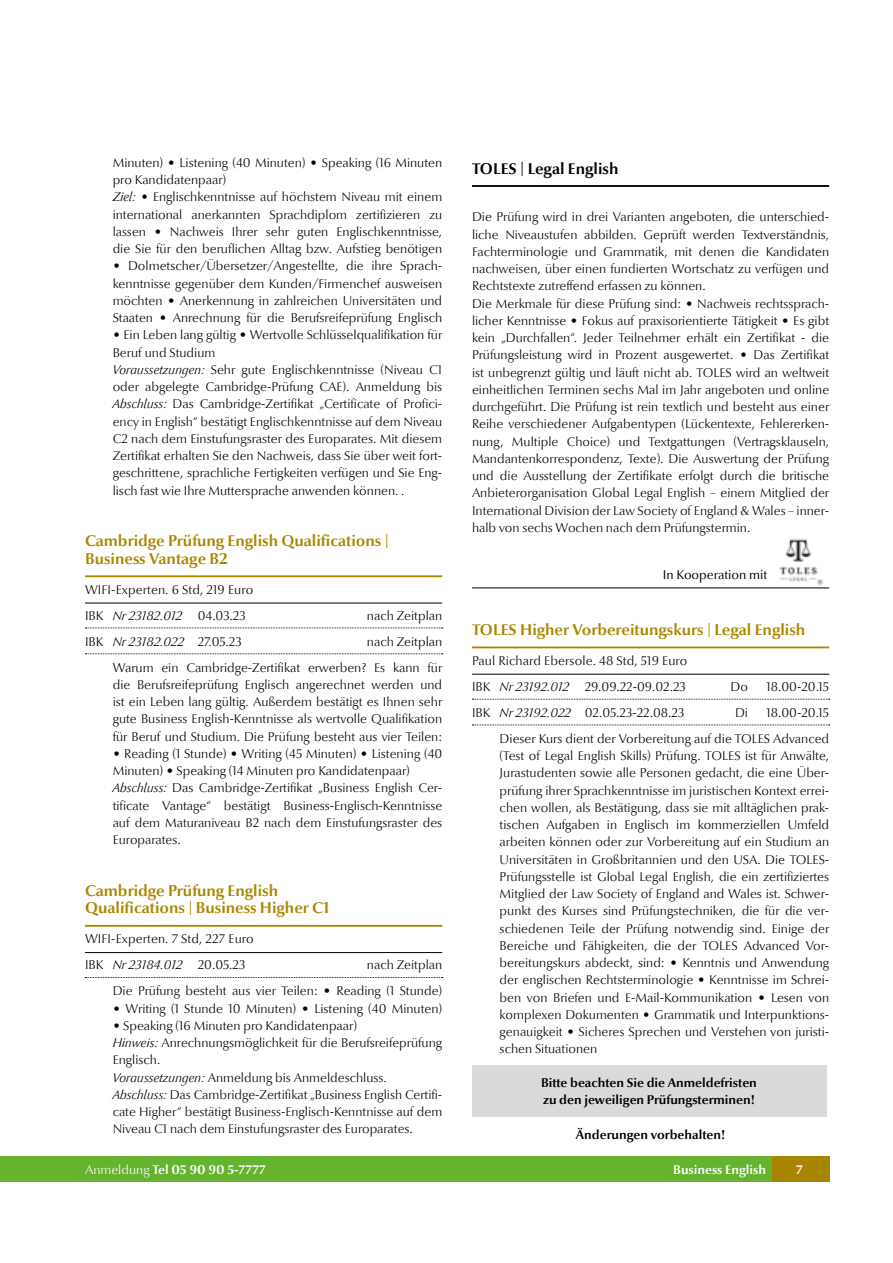
<style>
.page{position:relative;width:893px;height:1263px;background:#fff}
.page>*{position:absolute;margin:0;border:0;box-sizing:border-box;transform-origin:0 0}
.t1{font:700 15.75px/17.2px "Optima Nova LT";color:#aa8600}
.t2{font:700 15.75px "Optima Nova LT";color:#000}
.t3{font:300 12.75px/17.2px "Optima Nova LT";color:#000}
.t4{font:700 12.75px/17.2px "Optima Nova LT";color:#000}
.t5{font:700 12.75px "Optima Nova LT";color:#fff}
.t6{font:12.75px "Optima Nova LT";color:#000}
.s1{font-style:italic}
.s2{font-weight:300}
</style>
<div class="page">
<div style="left:0;top:1156px;width:11px;height:26px;background:#65b32e"></div>
<div style="left:1px;top:1156px;width:771px;height:26px;background:#65b32e"></div>
<div style="left:772px;top:1156px;width:57px;height:26px;background:#aa8600"></div>
<hr style="left:85px;top:575px;width:357px;height:2px;background:#aa8600">
<hr style="left:85px;top:603px;width:357px;height:1px;background:#000">
<svg style="left:85px;top:627px;width:358px;height:1px"></svg>
<svg style="left:85px;top:653px;width:358px;height:1px"></svg>
<hr style="left:85px;top:925px;width:357px;height:2px;background:#aa8600">
<hr style="left:85px;top:952px;width:357px;height:1px;background:#000">
<svg style="left:85px;top:977px;width:358px;height:1px"></svg>
<hr style="left:472px;top:185px;width:357px;height:2px;background:#000">
<hr style="left:472px;top:587px;width:357px;height:1px;background:#000">
<hr style="left:472px;top:646px;width:357px;height:2px;background:#aa8600">
<hr style="left:472px;top:674px;width:357px;height:1px;background:#000">
<svg style="left:472px;top:699px;width:358px;height:1px"></svg>
<svg style="left:472px;top:724px;width:358px;height:1px"></svg>
<img style="left:779px;top:539px;width:44px;height:47px">
<div style="left:472px;top:1066px;width:354px;height:51px;background:#dadada"></div>
<p class="t3" style="left:113px;top:154px;width:331px">Minuten) • Listening (40 Minuten) • Speaking (16 Minuten pro Kandidatenpaar)<br><span class="s1">Ziel:</span> • Englischkenntnisse auf höchstem Niveau mit einem international anerkannten Sprachdiplom zertifizieren zu lassen • Nachweis Ihrer sehr guten Englischkenntnisse, die Sie für den beruflichen Alltag bzw. Aufstieg benötigen</p>
<p class="t3" style="left:113px;top:258px;width:331px;text-align:justify">• Dolmetscher/Übersetzer/Angestellte, die ihre Sprach&shy;kenntnisse gegenüber dem Kunden/Firmenchef ausweisen möchten • Anerkennung in zahlreichen Universitäten und Staaten • Anrechnung für die Berufsreifeprüfung Englisch</p>
<p class="t3" style="left:113px;top:327px;width:331px">• Ein Leben lang gültig • Wertvolle Schlüsselqualifikation für Beruf und Studium<br><span class="s1">Voraussetzungen:</span> Sehr gute Englischkenntnisse (Niveau C1 oder abgelegte Cambridge-Prüfung CAE). Anmeldung bis <span class="s1">Abschluss:</span> Das Cambridge-Zertifikat „Certificate of Profici&shy;ency in English“ bestätigt Englischkenntnisse auf dem Niveau C2 nach dem Einstufungsraster des Europarates. Mit diesem Zertifikat erhalten Sie den Nachweis, dass Sie über weit fort&shy;geschrittene, sprachliche Fertigkeiten verfügen und Sie Eng&shy;lisch fast wie Ihre Muttersprache anwenden können. .</p>
<p class="t1" style="left:85px;top:533px;width:305px">Cambridge Prüfung English Qualifications |<br>Business Vantage B2</p>
<p class="t3" style="left:85px;top:577px;width:170px;line-height:26.1px">WIFI-Experten. 6 Std, 219 Euro<br>IBK <span class="s1">Nr 23182.012</span> 04.03.23</p>
<p class="t3" style="left:367px;top:607px;width:77px">nach Zeitplan</p>
<p class="t3" style="left:113px;top:629px;width:331px;line-height:25.8px;text-align:right">nach Zeitplan<br>Warum ein Cambridge-Zertifikat erwerben? Es kann für</p>
<p class="t3" style="left:113px;top:676px;width:331px;text-align:justify">die Berufsreifeprüfung Englisch angerechnet werden und ist ein Leben lang gültig. Außerdem bestätigt es Ihnen sehr gute Business English-Kenntnisse als wertvolle Qualifikation für Beruf und Studium. Die Prüfung besteht aus vier Teilen:</p>
<p class="t3" style="left:113px;top:745px;width:331px">• Reading (1 Stunde) • Writing (45 Minuten) • Listening (40<br>Minuten) • Speaking (14 Minuten pro Kandidatenpaar)<br><span class="s1">Abschluss:</span> Das Cambridge-Zertifikat „Business English Cer&shy;tificate Vantage“ bestätigt Business-Englisch-Kenntnisse auf dem Maturaniveau B2 nach dem Einstufungsraster des Europarates.</p>
<p class="t1" style="left:85px;top:882px;width:246px">Cambridge Prüfung English<br>Qualifications | Business Higher C1</p>
<p class="t3" style="left:85px;top:926px;width:170px;line-height:26.1px">WIFI-Experten. 7 Std, 227 Euro<br>IBK <span class="s1">Nr 23184.012</span> 20.05.23</p>
<p class="t3" style="left:85px;top:633px;width:158px">IBK <span class="s1">Nr 23182.022</span> 27.05.23</p>
<p class="t3" style="left:113px;top:952px;width:331px;line-height:25.8px;text-align:right">nach Zeitplan<br>Die Prüfung besteht aus vier Teilen: • Reading (1 Stunde)</p>
<p class="t3" style="left:113px;top:1000px;width:331px">• Writing (1 Stunde 10 Minuten) • Listening (40 Minuten)</p>
<p class="t3" style="left:113px;top:1017px;width:331px">• Speaking (16 Minuten pro Kandidatenpaar)<br><span class="s1">Hinweis:</span> Anrechnungsmöglichkeit für die Berufsreifeprüfung Englisch.<br><span class="s1">Voraussetzungen:</span> Anmeldung bis Anmeldeschluss.<br><span class="s1">Abschluss:</span> Das Cambridge-Zertifikat „Business English Certifi&shy;cate Higher“ bestätigt Business-Englisch-Kenntnisse auf dem Niveau C1 nach dem Einstufungsraster des Europarates.</p>
<p class="t2" style="left:472px;top:159px;width:148px">TOLES | Legal English</p>
<p class="t3" style="left:472px;top:209px;width:359px">Die Prüfung wird in drei Varianten angeboten, die unterschied&shy;liche Niveaustufen abbilden. Geprüft werden Textverständnis, Fachterminologie und Grammatik, mit denen die Kandidaten nachweisen, über einen fundierten Wortschatz zu verfügen und Rechtstexte zutreffend erfassen zu können.<br>Die Merkmale für diese Prüfung sind: • Nachweis rechtssprach&shy;licher Kenntnisse • Fokus auf praxisorientierte Tätigkeit • Es gibt kein „Durchfallen“. Jeder Teilnehmer erhält ein Zertifikat - die Prüfungsleistung wird in Prozent ausgewertet. • Das Zertifikat ist unbegrenzt gültig und läuft nicht ab. TOLES wird an weltweit einheitlichen Terminen sechs Mal im Jahr angeboten und online durchgeführt. Die Prüfung ist rein textlich und besteht aus einer Reihe verschiedener Aufgabentypen (Lückentexte, Fehlererken&shy;nung, Multiple Choice) und Textgattungen (Vertragsklauseln, Mandantenkorrespondenz, Texte). Die Auswertung der Prüfung und die Ausstellung der Zertifikate erfolgt durch die britische Anbieterorganisation Global Legal English – einem Mitglied der International Division der Law Society of England &amp; Wales – inner&shy;halb von sechs Wochen nach dem Prüfungstermin.</p>
<p class="t6" style="left:663px;top:567px;width:106px">In Kooperation mit</p>
<p class="t1" style="left:472px;top:621px;width:335px">TOLES Higher Vorbereitungskurs | Legal English</p>
<p class="t3" style="left:472px;top:648px;width:217px;line-height:26.1px">Paul Richard Ebersole. 48 Std, 519 Euro<br>IBK <span class="s1">Nr 23192.012</span> 29.09.22-09.02.23</p>
<p class="t3" style="left:730px;top:678px;width:19px">Do</p>
<p class="t3" style="left:766px;top:678px;width:64px">18.00-20.15</p>
<p class="t3" style="left:472px;top:704px;width:214px">IBK <span class="s1">Nr 23192.022</span> 02.05.23-22.08.23</p>
<p class="t3" style="left:735px;top:704px;width:15px">Di</p>
<p class="t3" style="left:500px;top:700px;width:331px;line-height:25.8px;text-align:right">18.00-20.15<br>Dieser Kurs dient der Vorbereitung auf die TOLES Advanced</p>
<p class="t3" style="left:500px;top:747px;width:331px;text-align:justify">(Test of Legal English Skills) Prüfung. TOLES ist für Anwälte, Jurastudenten sowie alle Personen gedacht, die eine Über&shy;prüfung ihrer Sprachkenntnisse im juristischen Kontext errei&shy;chen wollen, als Bestätigung, dass sie mit alltäglichen prak&shy;tischen Aufgaben in Englisch im kommerziellen Umfeld arbeiten können oder zur Vorbereitung auf ein Studium an Universitäten in Großbritannien und den USA. Die TOLES-Prüfungsstelle ist Global Legal English, die ein zertifiziertes Mitglied der Law Society of England and Wales ist. Schwer&shy;punkt des Kurses sind Prüfungstechniken, die für die ver&shy;schiedenen Teile der Prüfung notwendig sind. Einige der Bereiche und Fähigkeiten, die der TOLES Advanced Vor&shy;bereitungskurs abdeckt, sind: • Kenntnis und Anwendung der englischen Rechtsterminologie • Kenntnisse im Schrei&shy;ben von Briefen und E-Mail-Kommunikation • Lesen von komplexen Dokumenten • Grammatik und Interpunktions&shy;genauigkeit • Sicheres Sprechen und Verstehen von juristi&shy;schen Situationen</p>
<p class="t4" style="left:541px;top:1074px;width:217px">Bitte beachten Sie die Anmeldefristen zu den jeweiligen Prüfungsterminen!</p>
<p class="t4" style="left:576px;top:1126px;width:151px">Änderungen vorbehalten!</p>
<p class="t5" style="left:85px;top:1163px;width:183px"><span class="s2">Anmeldung</span> Tel 05 90 90 5-7777</p>
<p class="t5" style="left:673px;top:1162px;width:94px">Business English</p>
<p class="t5" style="left:796px;top:1162px;width:8px">7</p>
</div>
